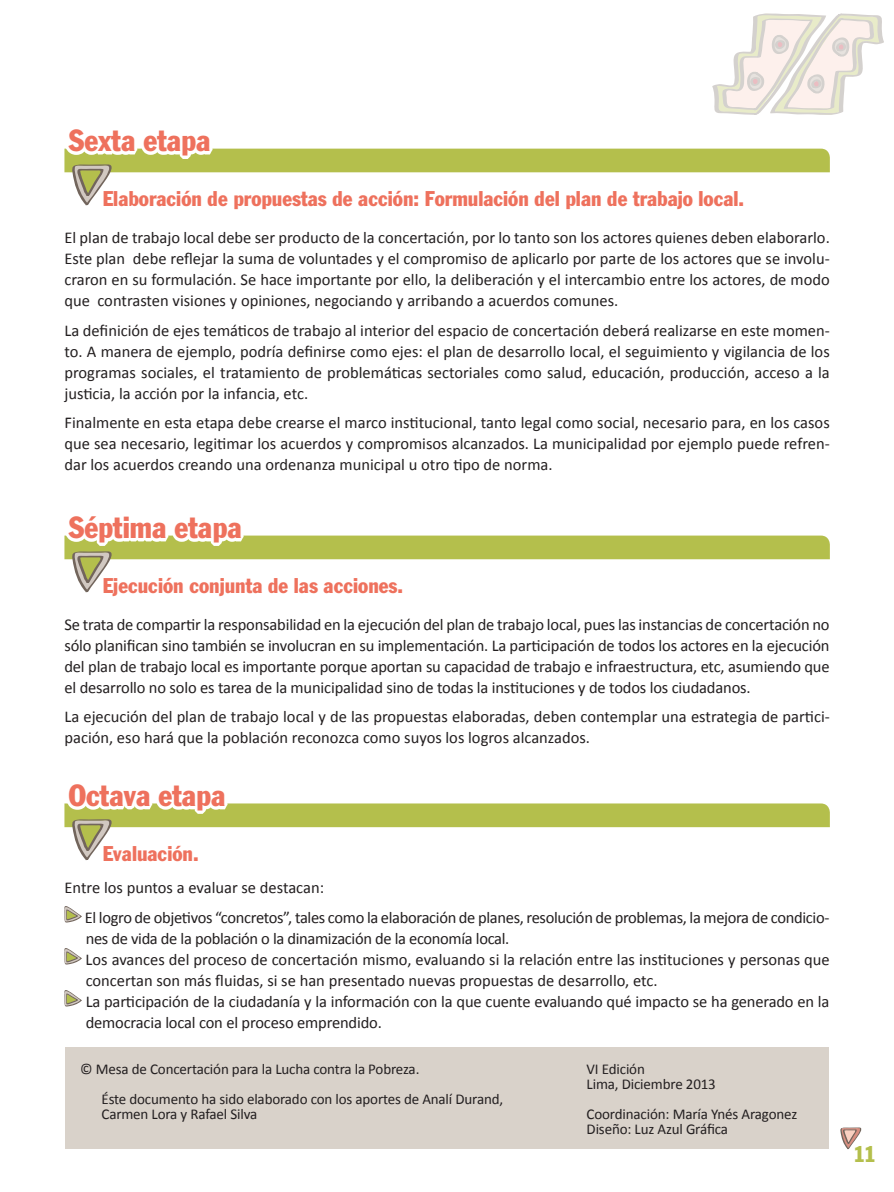
<style>
.page{position:relative;width:894px;height:1192px;background:#fff}
.page>*{position:absolute;margin:0;border:0;box-sizing:border-box;transform-origin:0 0}
.t1{font:condensed 30px "Franklin Gothic";color:#ee715d}
.t2{font:condensed 22.5px "Franklin Gothic";color:#b4bf4c}
.t3{font:condensed 21px "Franklin Gothic";color:#ee715d}
.t4{font:16.5px/21px "Calibri";color:#231f20;text-align:justify}
.t5{font:16.5px/29.4px "Calibri";letter-spacing:-.02em;color:#231f20}
.t6{font:15px/15px "Calibri";letter-spacing:-.01em;color:#231f20}
</style>
<div class="page">
<svg style="left:712px;top:13px;width:172px;height:102px"></svg>
<svg style="left:840px;top:1127px;width:22px;height:22px"></svg>
<svg style="left:64px;top:148px;width:766px;height:57px"></svg>
<svg style="left:64px;top:535px;width:766px;height:58px"></svg>
<svg style="left:64px;top:803px;width:766px;height:57px"></svg>
<svg style="left:64px;top:906px;width:18px;height:17px"></svg>
<svg style="left:64px;top:948px;width:18px;height:17px"></svg>
<svg style="left:64px;top:990px;width:18px;height:17px"></svg>
<div style="left:65px;top:1048px;width:764px;height:101px;background:#d9d2ca"></div>
<h1 class="t1" style="left:69px;top:123px;width:143px">Sexta etapa</h1>
<p class="t3" style="left:103px;top:186px;width:643px">Elaboración de propuestas de acción: Formulación del plan de trabajo local.</p>
<p class="t4" style="left:64px;top:226px;width:767px">El plan de trabajo local debe ser producto de la concertación, por lo tanto son los actores quienes deben elaborarlo.<br>Este plan debe reflejar la suma de voluntades y el compromiso de aplicarlo por parte de los actores que se involu&shy;craron en su formulación. Se hace importante por ello, la deliberación y el intercambio entre los actores, de modo que contrasten visiones y opiniones, negociando y arribando a acuerdos comunes.</p>
<p class="t4" style="left:64px;top:319px;width:767px">La definición de ejes temáticos de trabajo al interior del espacio de concertación deberá realizarse en este momen&shy;to. A manera de ejemplo, podría definirse como ejes: el plan de desarrollo local, el seguimiento y vigilancia de los programas sociales, el tratamiento de problemáticas sectoriales como salud, educación, producción, acceso a la justicia, la acción por la infancia, etc.</p>
<p class="t4" style="left:64px;top:411px;width:767px">Finalmente en esta etapa debe crearse el marco institucional, tanto legal como social, necesario para, en los casos que sea necesario, legitimar los acuerdos y compromisos alcanzados. La municipalidad por ejemplo puede refren&shy;dar los acuerdos creando una ordenanza municipal u otro tipo de norma.</p>
<h1 class="t1" style="left:69px;top:509px;width:174px">Séptima etapa</h1>
<p class="t3" style="left:103px;top:572px;width:302px">Ejecución conjunta de las acciones.</p>
<p class="t4" style="left:64px;top:613px;width:767px">Se trata de compartir la responsabilidad en la ejecución del plan de trabajo local, pues las instancias de concertación no sólo planifican sino también se involucran en su implementación. La participación de todos los actores en la ejecución del plan de trabajo local es importante porque aportan su capacidad de trabajo e infraestructura, etc, asumiendo que el desarrollo no solo es tarea de la municipalidad sino de todas la instituciones y de todos los ciudadanos.</p>
<p class="t4" style="left:64px;top:705px;width:767px">La ejecución del plan de trabajo local y de las propuestas elaboradas, deben contemplar una estrategia de partici&shy;pación, eso hará que la población reconozca como suyos los logros alcanzados.</p>
<h1 class="t1" style="left:69px;top:777px;width:158px">Octava etapa</h1>
<p class="t3" style="left:103px;top:840px;width:97px">Evaluación.</p>
<p class="t5" style="left:85px;top:872px;width:746px;text-indent:-20px">Entre los puntos a evaluar se destacan:<br>El logro de objetivos “concretos”, tales como la elaboración de planes, resolución de problemas, la mejora de condicio-</p>
<p class="t4" style="left:86px;top:927px;width:746px;text-align:left">nes de vida de la población o la dinamización de la economía local.<br>Los avances del proceso de concertación mismo, evaluando si la relación entre las instituciones y personas que concertan son más fluidas, si se han presentado nuevas propuestas de desarrollo, etc.<br>La participación de la ciudadanía y la información con la que cuente evaluando qué impacto se ha generado en la democracia local con el proceso emprendido.</p>
<p class="t6" style="left:101px;top:1053px;width:403px;line-height:30px;text-indent:-21px">© Mesa de Concertación para la Lucha contra la Pobreza.<br>Éste documento ha sido elaborado con los aportes de Analí Durand,</p>
<p class="t6" style="left:101px;top:1106px;width:157px">Carmen Lora y Rafael Silva</p>
<p class="t6" style="left:587px;top:1061px;width:131px">VI Edición<br>Lima, Diciembre 2013</p>
<p class="t6" style="left:587px;top:1106px;width:212px">Coordinación: María Ynés Aragonez<br>Diseño: Luz Azul Gráfica</p>
<h2 class="t2" style="left:853px;top:1141px;width:24px">11</h2>
</div>
